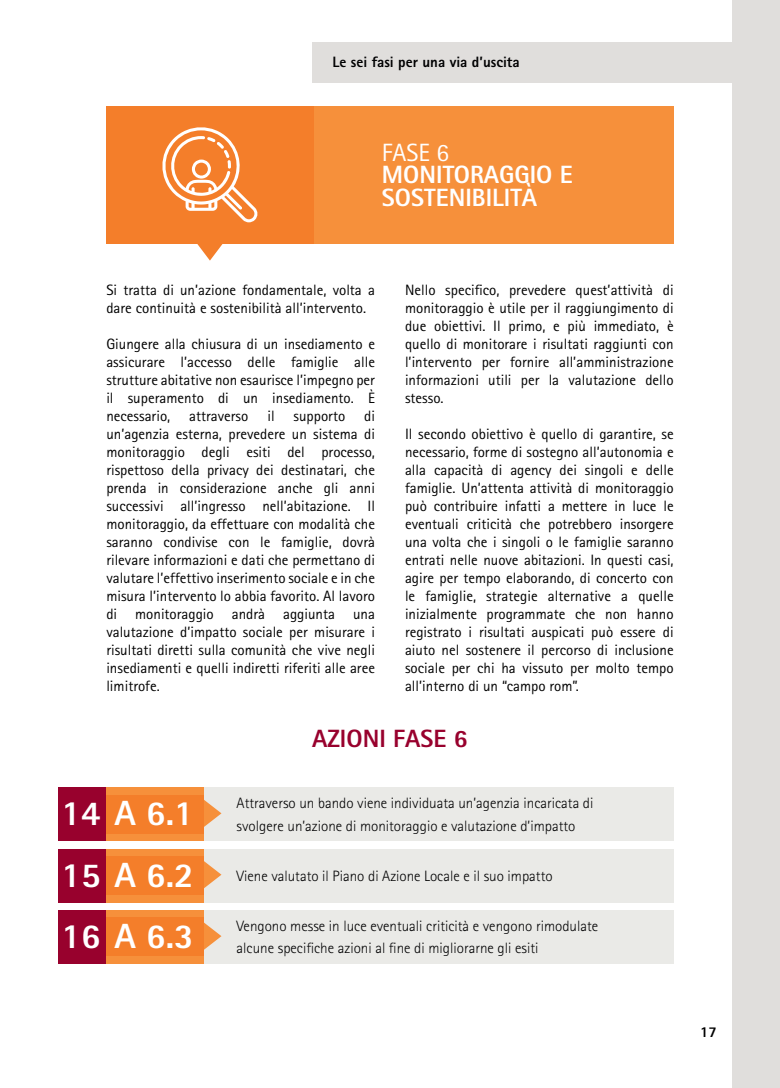
<style>
.page{position:relative;width:780px;height:1088px;background:#fff}
.page>*{position:absolute;margin:0;border:0;box-sizing:border-box;transform-origin:0 0}
.t1{font:800 35px "Rotis Sans Serif Std";color:#fff}
.t2{font:800 25px/22.5px "Rotis Sans Serif Std";color:#fff}
.t3{font:800 25px "Rotis Sans Serif Std";color:#98012d}
.t4{font:25px "Rotis Sans Serif Std";color:#fff}
.t5{font:15px/18px "Rotis Sans Serif Std";color:#000001;text-align:justify}
.t6{font:300 15px/22.5px "Rotis Sans Serif Std";color:#000001}
.t7{font:800 15px "Rotis Sans Serif Std";color:#000001}
</style>
<div class="page">
<div style="left:58px;top:787px;width:48px;height:54px;background:#98012d"></div>
<div style="left:58px;top:910px;width:48px;height:54px;background:#98012d"></div>
<div style="left:58px;top:849px;width:48px;height:53px;background:#98012d"></div>
<div style="left:198px;top:787px;width:475px;height:54px;background:#eaeae7"></div>
<div style="left:198px;top:848px;width:475px;height:54px;background:#eaeae7"></div>
<div style="left:198px;top:910px;width:475px;height:54px;background:#eaeae7"></div>
<div style="left:106px;top:106px;width:567px;height:137px;background:#f6903b"></div>
<div style="left:106px;top:106px;width:207px;height:137px;background:#f47e2a"></div>
<svg style="left:197px;top:243px;width:26px;height:18px"></svg>
<svg style="left:204px;top:800px;width:17px;height:27px"></svg>
<div style="left:106px;top:787px;width:98px;height:54px;background:#f6903b"></div>
<div style="left:106px;top:795px;width:98px;height:38px;background:#f47e2a"></div>
<svg style="left:204px;top:861px;width:17px;height:27px"></svg>
<div style="left:106px;top:848px;width:98px;height:54px;background:#f6903b"></div>
<div style="left:106px;top:856px;width:98px;height:38px;background:#f47e2a"></div>
<svg style="left:204px;top:922px;width:17px;height:28px"></svg>
<div style="left:106px;top:910px;width:98px;height:54px;background:#f6903b"></div>
<div style="left:106px;top:918px;width:98px;height:38px;background:#f47e2a"></div>
<svg style="left:162px;top:127px;width:96px;height:95px"></svg>
<div style="left:732px;top:0;width:48px;height:1088px;background:#e0dedc"></div>
<div style="left:312px;top:42px;width:468px;height:40px;background:#e0dedc"></div>
<p class="t7" style="left:332px;top:56px;width:189px">Le sei fasi per una via d’uscita</p>
<h2 class="t4" style="left:382px;top:143px;width:69px">FASE 6</h2>
<h2 class="t2" style="left:382px;top:167px;width:192px">MONITORAGGIO E<br>SOSTENIBILITÀ</h2>
<p class="t5" style="left:106px;top:283px;width:270px">Si tratta di un’azione fondamentale, volta a dare continuità e sostenibilità all’intervento.</p>
<p class="t5" style="left:106px;top:337px;width:270px">Giungere alla chiusura di un insediamento e assicurare l’accesso delle famiglie alle strutture abitative non esaurisce l’impegno per il superamento di un insediamento. È necessario,</p>
<p class="t5" style="left:405px;top:283px;width:270px">Nello specifico, prevedere quest’attività di monitoraggio è utile per il raggiungimento di due obiettivi. Il primo, e più immediato, è quello di monitorare i risultati raggiunti con l’intervento per fornire all’amministrazione informazioni utili per la valutazione dello stesso.</p>
<p class="t5" style="left:405px;top:427px;width:270px">Il secondo obiettivo è quello di garantire, se necessario, forme di sostegno all’autonomia e alla capacità di agency dei singoli e delle famiglie. Un’attenta attività di monitoraggio può contribuire infatti a mettere in luce le eventuali criticità che potrebbero insorgere una volta che i singoli o le famiglie saranno entrati nelle nuove abitazioni. In questi casi, agire per tempo elaborando, di concerto con le famiglie, strategie alternative a quelle inizialmente programmate che non hanno registrato i risultati auspicati può essere di aiuto nel sostenere il percorso di inclusione sociale per chi ha vissuto per molto tempo all’interno di un “campo rom”.</p>
<h2 class="t3" style="left:312px;top:729px;width:157px">AZIONI FASE 6</h2>
<p class="t5" style="left:106px;top:409px;width:270px;text-indent:258px">di un’agenzia esterna, prevedere un sistema di monitoraggio degli esiti del processo, rispettoso della privacy dei destinatari, che prenda in considerazione anche gli anni successivi all’ingresso nell’abitazione. Il monitoraggio, da effettuare con modalità che saranno condivise con le famiglie, dovrà rilevare informazioni e dati che permettano di valutare l’effettivo inserimento sociale e in che misura l’intervento lo abbia favorito. Al lavoro di monitoraggio andrà aggiunta una valutazione d’impatto sociale per misurare i risultati diretti sulla comunità che vive negli insediamenti e quelli indiretti riferiti alle aree limitrofe.</p>
<p class="t5" style="left:189px;top:409px;width:61px">attraverso</p>
<p class="t5" style="left:267px;top:409px;width:9px">il</p>
<p class="t5" style="left:293px;top:409px;width:53px">supporto</p>
<h1 class="t1" style="left:62px;top:800px;width:134px">14 A 6.1</h1>
<h1 class="t1" style="left:62px;top:862px;width:134px">15 A 6.2</h1>
<h1 class="t1" style="left:62px;top:923px;width:134px">16 A 6.3</h1>
<p class="t6" style="left:237px;top:794px;width:358px">Attraverso un bando viene individuata un’agenzia incaricata di svolgere un’azione di monitoraggio e valutazione d’impatto</p>
<p class="t6" style="left:237px;top:866px;width:317px">Viene valutato il Piano di Azione Locale e il suo impatto</p>
<p class="t6" style="left:237px;top:916px;width:363px">Vengono messe in luce eventuali criticità e vengono rimodulate alcune specifiche azioni al fine di migliorarne gli esiti</p>
<p class="t7" style="left:700px;top:1026px;width:18px">17</p>
</div>
